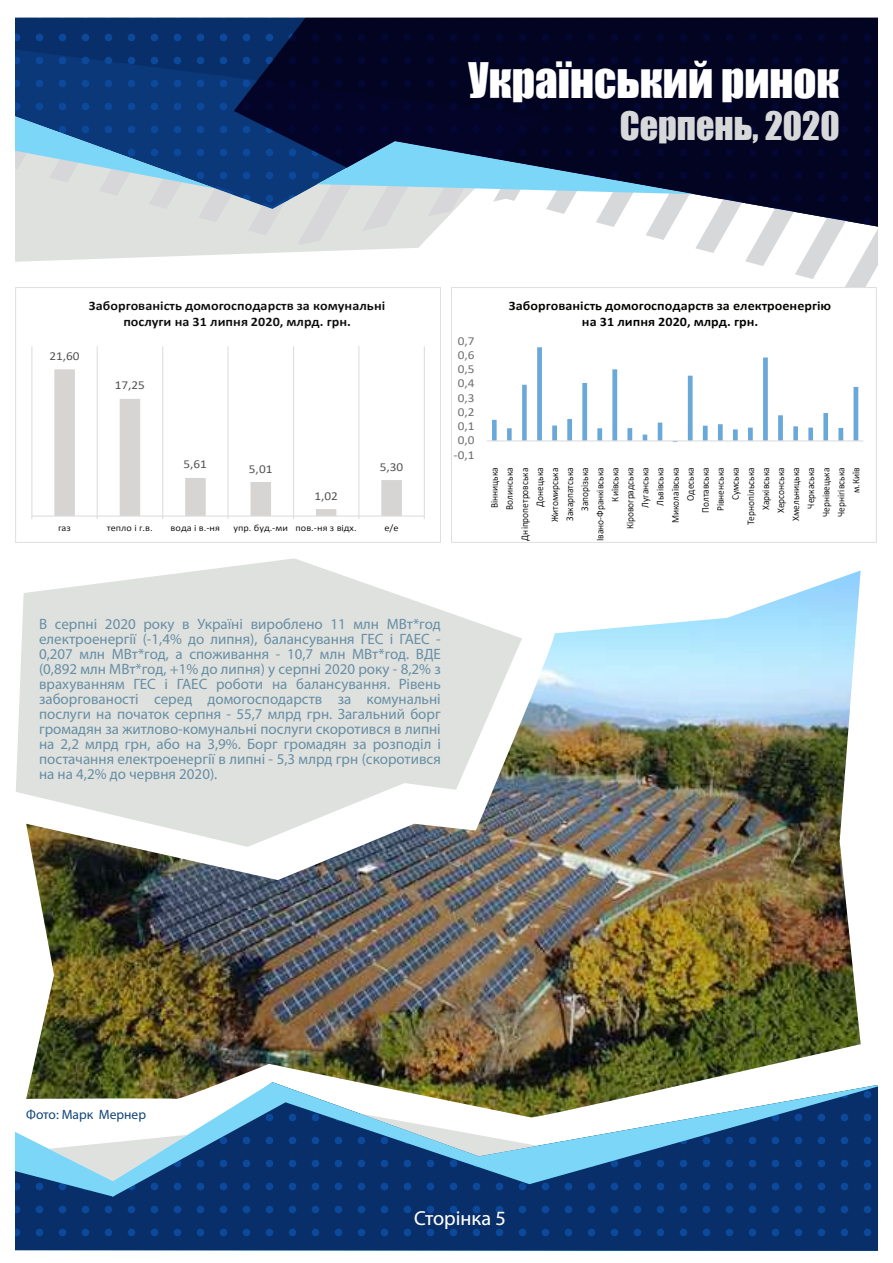
<style>
.page{position:relative;width:893px;height:1263px;background:#fff}
.page>*{position:absolute;margin:0;border:0;box-sizing:border-box;transform-origin:0 0}
.t1{font:45px "Impact";color:#fff}
.t2{font:36px "Impact";color:#d1d2d4}
.t3{font:20.25px "Myriad Pro";color:#fff}
.t4{font:15px/15px "Myriad Pro";color:#103d68;text-align:justify}
.t5{font:13.5px "Myriad Pro";color:#103d68}
.t6{font:700 13.05px/15.9px "Calibri";color:#0b0c0b;text-align:center;scale:1.09 1}
.t7{font:700 13.05px/15.9px "Calibri";color:#040503;text-align:center;scale:1.09 1}
.t8{font:12.15px "Calibri";color:#595959;scale:1.09 1}
.t9{font:12.15px "Calibri";color:#404040;scale:1.09 1}
.t10{font:10.2px/15px "Calibri";color:#040503;text-align:right;scale:.92 1}
.t11{font:9.45px "Calibri";color:#040503;scale:1.09 1}
</style>
<div class="page">
<img style="left:15px;top:17px;width:863px;height:1234px">
<h1 class="t1" style="left:469px;top:46px;width:372px">Український ринок</h1>
<h2 class="t2" style="left:620px;top:98px;width:221px">Серпень, 2020</h2>
<p class="t9" style="left:49px;top:347px;width:29px">21,60</p>
<p class="t6" style="left:89px;top:298px;width:273px">Заборгованість домогосподарств за комунальні послуги на 31 липня 2020, млрд. грн.</p>
<p class="t9" style="left:115px;top:377px;width:29px">17,25</p>
<p class="t9" style="left:184px;top:456px;width:23px">5,61</p>
<p class="t9" style="left:249px;top:460px;width:23px">5,01</p>
<p class="t9" style="left:314px;top:487px;width:23px">1,02</p>
<p class="t9" style="left:380px;top:458px;width:23px">5,30</p>
<p class="t11" style="left:58px;top:521px;width:13px">газ</p>
<p class="t11" style="left:107px;top:521px;width:44px">тепло і г.в.</p>
<p class="t11" style="left:171px;top:521px;width:47px">вода і в.-ня</p>
<p class="t11" style="left:234px;top:521px;width:114px">упр. буд.-ми пов.-ня з відх.</p>
<p class="t11" style="left:384px;top:521px;width:14px">е/е</p>
<p class="t8" style="left:458px;top:332px;width:17px">0,7</p>
<p class="t8" style="left:458px;top:347px;width:17px">0,6</p>
<p class="t8" style="left:458px;top:361px;width:17px">0,5</p>
<p class="t8" style="left:458px;top:375px;width:17px">0,4</p>
<p class="t8" style="left:458px;top:389px;width:17px">0,3</p>
<p class="t8" style="left:458px;top:403px;width:17px">0,2</p>
<p class="t8" style="left:458px;top:418px;width:17px">0,1</p>
<p class="t8" style="left:458px;top:432px;width:17px">0,0</p>
<p class="t8" style="left:454px;top:446px;width:21px">-0,1</p>
<p class="t7" style="left:509px;top:298px;width:297px">Заборгованість домогосподарств за електроенергію на 31 липня 2020, млрд. грн.</p>
<p class="t10" style="left:487px;top:541px;width:82px;rotate:-90deg">Вінницька<br>Волинська<br>Дніпропетровська<br>Донецька<br>Житомирська<br>Закарпатська<br>Запорізька<br>Івано-Франківська<br>Київська<br>Кіровоградська<br>Луганська<br>Львівська<br>Миколаївська<br>Одеська<br>Полтавська<br>Рівненська<br>Сумська<br>Тернопільська<br>Харківська<br>Херсонська<br>Хмельницька<br>Черкаська<br>Чернівецька<br>Чернігівська м.Київ</p>
<p class="t4" style="left:39px;top:616px;width:403px">В серпні 2020 року в Україні вироблено 11 млн МВт*год електроенергії (-1,4% до липня), балансування ГЕС і ГАЕС - 0,207 млн МВт*год, а споживання - 10,7 млн МВт*год. ВДЕ (0,892 млн МВт*год, +1% до липня) у серпні 2020 року - 8,2% з врахуванням ГЕС і ГАЕС роботи на балансування. Рівень заборгованості серед домогосподарств за комунальні послуги на початок серпня - 55,7 млрд грн. Загальний борг громадян за житлово-комунальні послуги скоротився в липні на 2,2 млрд грн, або на 3,9%. Борг громадян за розподіл і постачання електроенергії в липні - 5,3 млрд грн (скоротився на на 4,2% до червня 2020).</p>
<p class="t5" style="left:26px;top:1106px;width:121px">Фото: Марк Мернер</p>
<h3 class="t3" style="left:414px;top:1206px;width:93px">Сторінка 5</h3>
</div>
